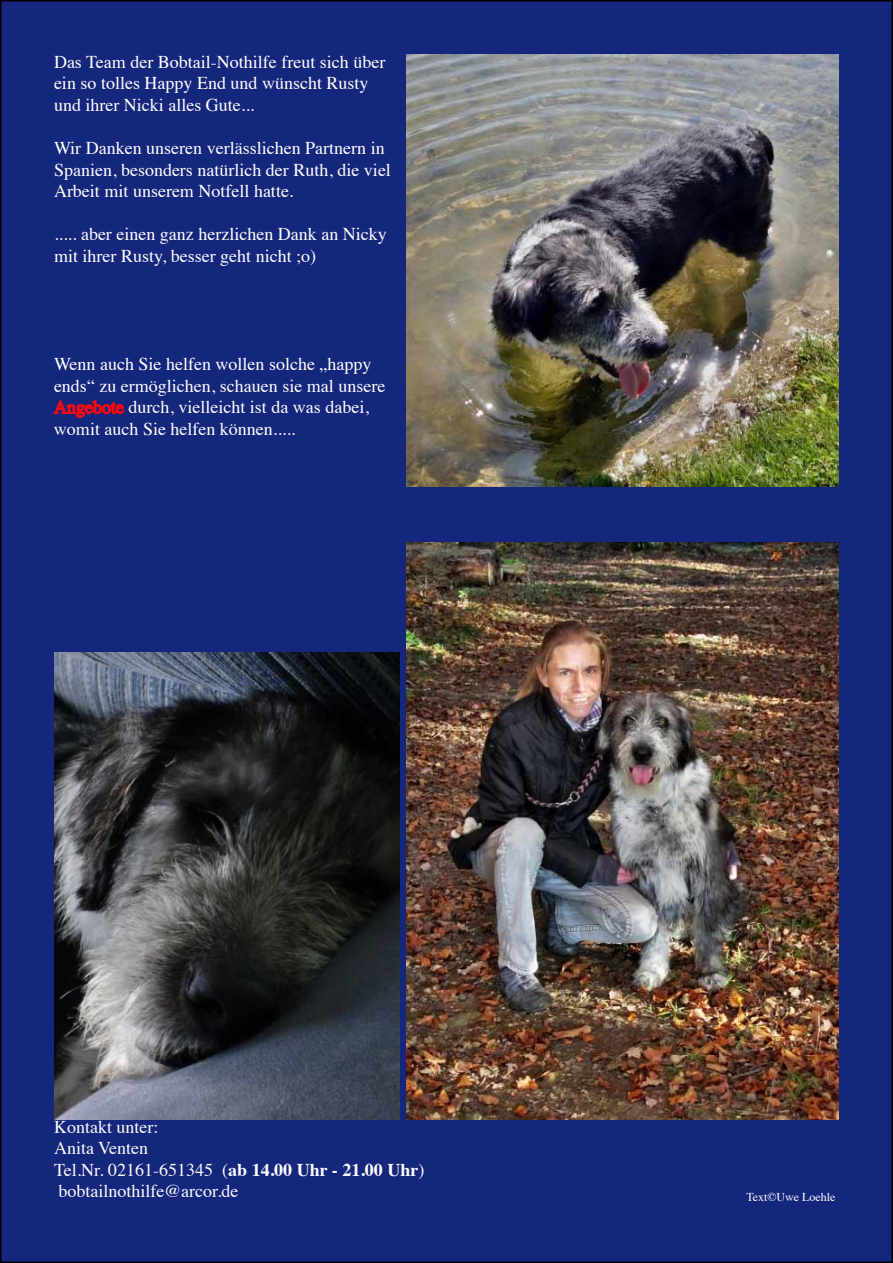
<style>
.page{position:relative;width:893px;height:1263px;background:#fff}
.page>*{position:absolute;margin:0;border:0;box-sizing:border-box;transform-origin:0 0}
.t1{font:18px/21.6px "Times";color:#fff}
.t2{font:18px/21.6px "Times";color:#fbfcfc}
.t3{font:12px "Times";color:#fefefe}
.s1{font-weight:700}
</style>
<div class="page">
<div style="left:1px;top:1px;width:891px;height:1261px;background:#15277c"></div>
<svg style="left:53px;top:400px;width:72px;height:18px"></svg>
<img style="left:407px;top:543px;width:432px;height:576px">
<img style="left:407px;top:54px;width:432px;height:432px">
<img style="left:54px;top:652px;width:345px;height:467px">
<p class="t1" style="left:54px;top:49px;width:333px">Das Team der Bobtail-Nothilfe freut sich über ein so tolles Happy End und wünscht Rusty und ihrer Nicki alles Gute...</p>
<p class="t1" style="left:54px;top:136px;width:338px">Wir Danken unseren verlässlichen Partnern in<br>Spanien, besonders natürlich der Ruth, die viel<br>Arbeit mit unserem Notfell hatte.</p>
<p class="t1" style="left:54px;top:222px;width:334px">..... aber einen ganz herzlichen Dank an Nicky mit ihrer Rusty, besser geht nicht ;o)</p>
<p class="t1" style="left:54px;top:352px;width:319px">Wenn auch Sie helfen wollen solche „happy</p>
<p class="t1" style="left:54px;top:373px;width:333px">ends“ zu ermöglichen, schauen sie mal unsere</p>
<p class="t1" style="left:128px;top:395px;width:242px">durch, vielleicht ist da was dabei,</p>
<p class="t1" style="left:54px;top:416px;width:243px">womit auch Sie helfen können.....</p>
<p class="t2" style="left:54px;top:1114px;width:372px">Kontakt unter:<br>Anita Venten<br>Tel.Nr. 02161-651345 (<span class="s1">ab 14.00 Uhr - 21.00 Uhr</span>) bobtailnothilfe@arcor.de</p>
<p class="t3" style="left:746px;top:1186px;width:91px">Text©Uwe Loehle</p>
</div>
